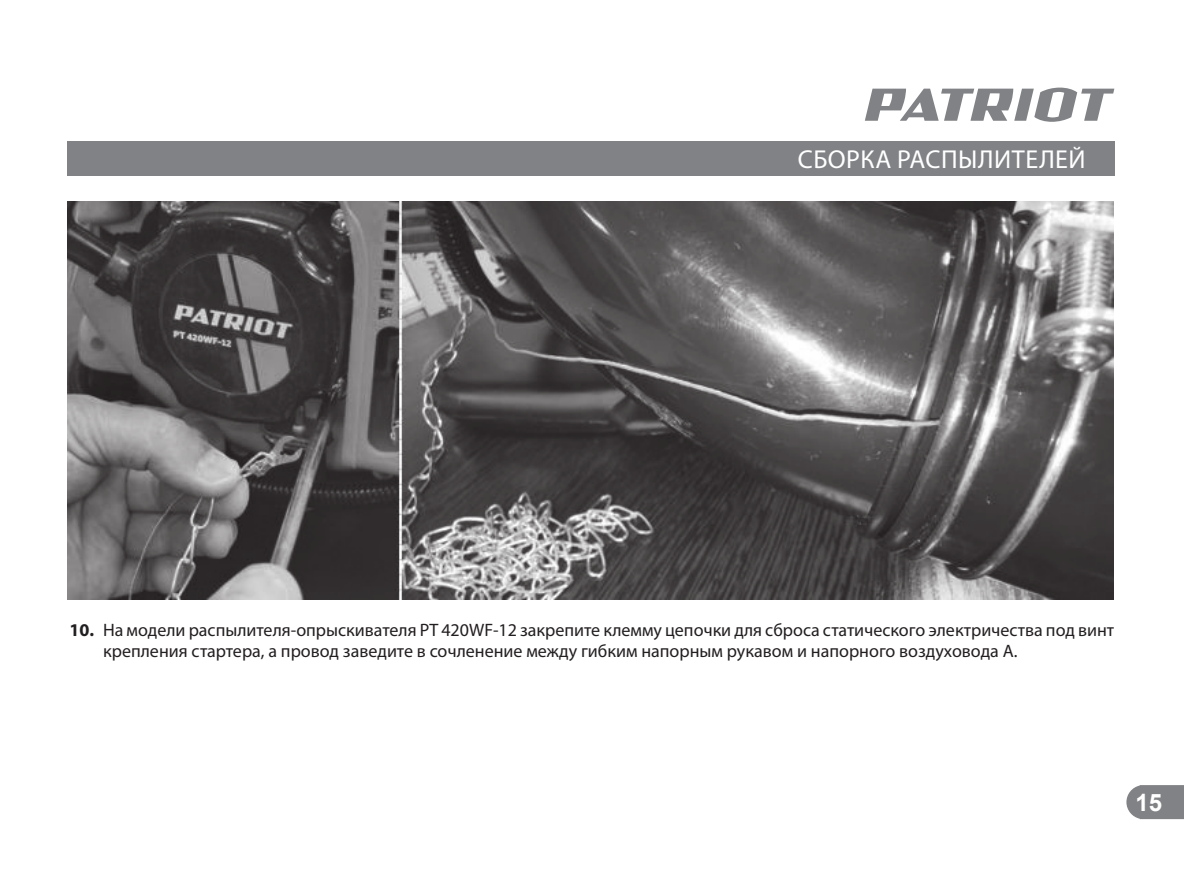
<style>
.page{position:relative;width:1184px;height:871px;background:#fff}
.page>*{position:absolute;margin:0;border:0;box-sizing:border-box;transform-origin:0 0}
.t1{font:26px "Myriad Pro";letter-spacing:.02em;color:#fff}
.t2{font:700 24px "Arial";color:#fff}
.t3{font:18px/21.6px "Myriad Pro";color:#231f20}
.s1{font-weight:700}
</style>
<div class="page">
<div style="left:67px;top:141px;width:1047px;height:34px;background:#808285"></div>
<svg style="left:1126px;top:785px;width:57px;height:34px;background:#898b8d"></svg>
<svg style="left:865px;top:88px;width:249px;height:34px"></svg>
<img style="left:67px;top:201px;width:1046px;height:399px">
<h1 class="t1" style="left:797px;top:147px;width:289px">СБОРКА РАСПЫЛИТЕЛЕЙ</h1>
<p class="t3" style="left:103px;top:619px;width:1012px;text-indent:-34px"><span class="s1">10.</span> На модели распылителя-опрыскивателя PT 420WF-12 закрепите клемму цепочки для сброса статического электричества под винт крепления стартера, а провод заведите в сочленение между гибким напорным рукавом и напорного воздуховода А.</p>
<h2 class="t2" style="left:1135px;top:788px;width:28px">15</h2>
</div>
